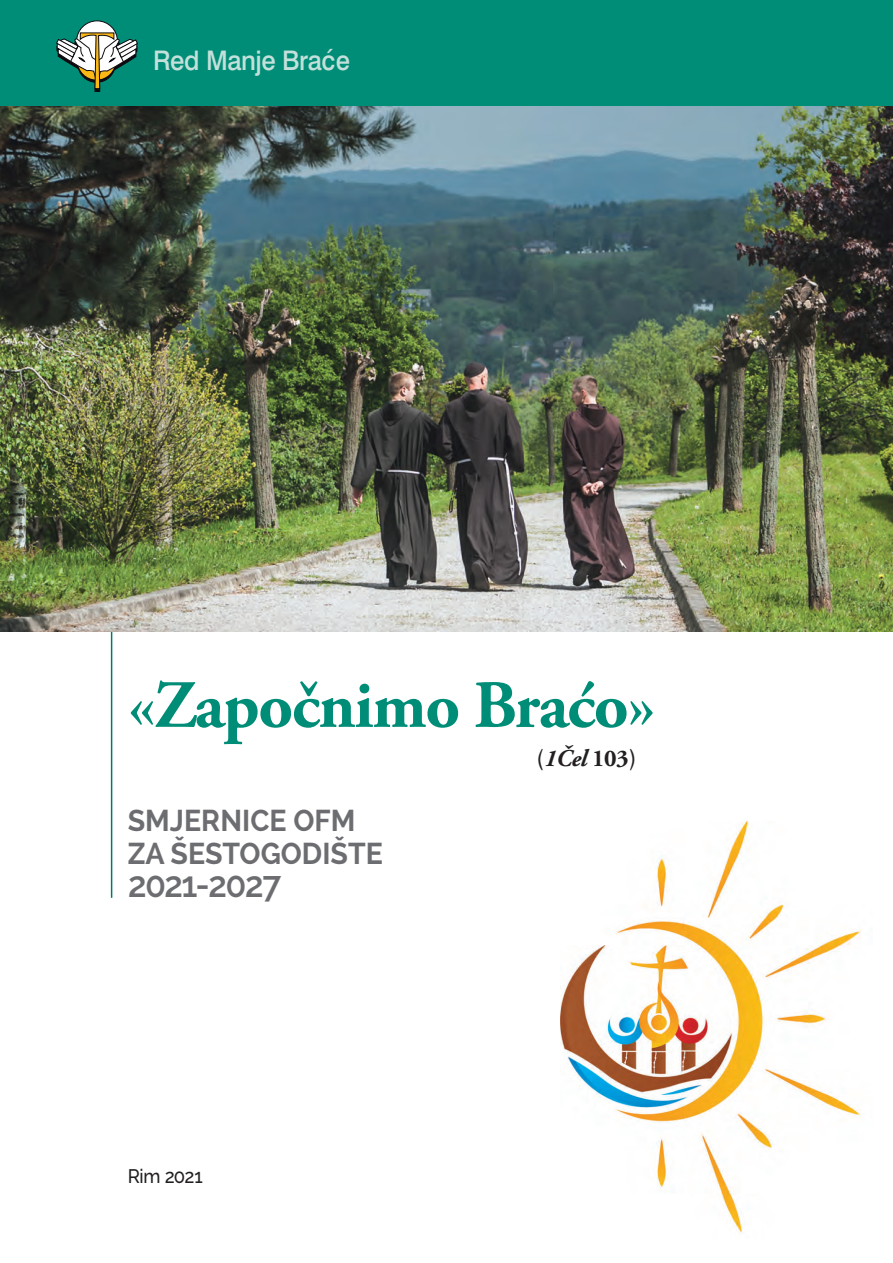
<style>
.page{position:relative;width:893px;height:1263px;background:#fff}
.page>*{position:absolute;margin:0;border:0;box-sizing:border-box;transform-origin:0 0}
.t1{font:700 67.5px "Adobe Garamond Pro";letter-spacing:-.02em;color:#008d77}
.t2{font:600 36px "Raleway";letter-spacing:-.05em;color:#6c6d70;scale:.95 1}
.t3{font:700 30px/33px "Raleway";color:#6c6d70;scale:.95 1}
.t4{font:500 27px "Swiss 721 BT";letter-spacing:-.015em;color:#c3e0da;scale:.95 1}
.t5{font:italic 700 24px "Adobe Garamond Pro";color:#231f20}
.t6{font:500 19.5px "Raleway";letter-spacing:-.02em;color:#231f20;scale:.95 1}
.s1{font-family:"Lucida Grande";font-weight:400}
.s2{font-family:"Adobe Garamond";font-weight:600}
.s3{font-family:"Sabon";font-style:normal}
.s4{font-style:normal}
</style>
<div class="page">
<hr style="left:111px;top:49px;width:1px;height:849px;background:#007a66">
<div style="left:0;top:0;width:892px;height:128px;background:#008d77"></div>
<img style="left:0;top:106px;width:892px;height:526px">
<svg style="left:56px;top:20px;width:82px;height:72px"></svg>
<img style="left:560px;top:821px;width:301px;height:412px">
<p class="t4" style="left:153px;top:49px;width:209px">Red Manje Brac<span class="s1">´</span>e</p>
<h1 class="t1" style="left:128px;top:664px;width:529px"><span class="s2">«</span>Započnimo Braćo<span class="s2">»</span></h1>
<p class="t5" style="left:537px;top:749px;width:101px"><span class="s3">(</span>1Čel <span class="s4">103</span><span class="s3">)</span></p>
<p class="t3" style="left:128px;top:807px;width:270px">SMJERNICE OFM<br>ZA ŠESTOGODIŠTE</p>
<p class="t2" style="left:128px;top:864px;width:163px">2021-2027</p>
<p class="t6" style="left:128px;top:1165px;width:80px">Rim 2021</p>
</div>
